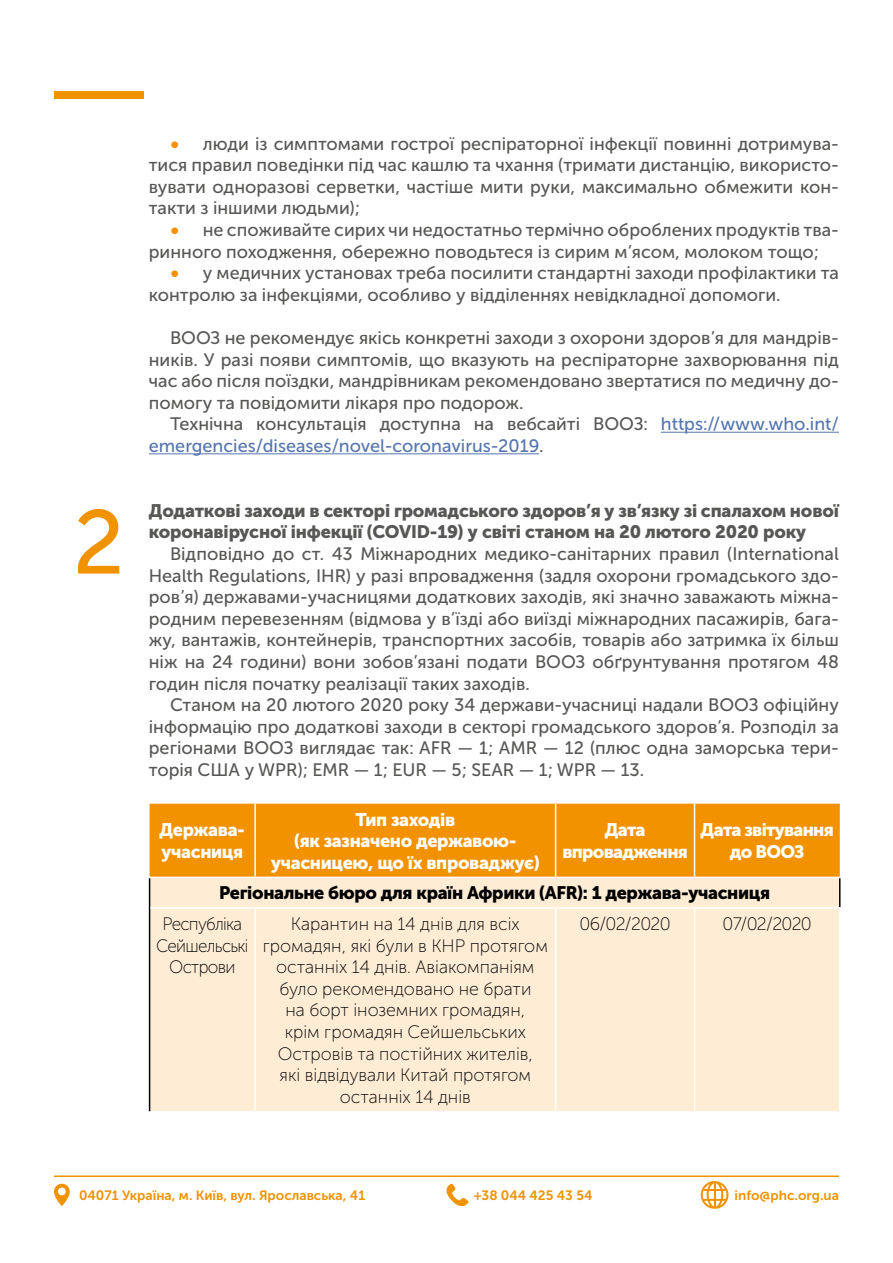
<style>
.page{position:relative;width:893px;height:1263px;background:#fff}
.page>*{position:absolute;margin:0;border:0;box-sizing:border-box;transform-origin:0 0}
.t1{font:90px "Museo Sans Cyrl 500";color:#f19201}
.t2{font:18px/21.6px "Museo Sans Cyrl 500";color:#575756;text-align:justify}
.t3{font:18px/21.6px "Museo Sans Cyrl 100";color:#000;text-align:center}
.t4{font:18px/21.6px "Museo Sans Cyrl 900";letter-spacing:-.01em;color:#575756}
.t5{font:18px/21.6px "Museo Sans Cyrl 500";color:#5576af}
.t6{font:18px/21.6px "Museo Sans Cyrl 900";letter-spacing:-.02em;color:#fff}
.t7{font:18px "Museo Sans Cyrl 900";letter-spacing:-.02em;color:#000}
.t8{font:18px/21.6px "Museo Sans Cyrl 900";letter-spacing:-.04em;color:#fff;text-align:center}
.t9{font:18px/21.6px "Museo Sans Cyrl 100";letter-spacing:-.04em;color:#000;text-align:center;scale:.95 1}
.t10{font:13.5px "Museo Sans Cyrl 700";color:#f19201}
.s1{font-family:"Museo Sans Cyrl 900";color:#f19201}
.s2{color:#575756}
</style>
<div class="page">
<hr style="left:54px;top:1175px;width:785px;height:2px;background:#f19201">
<svg style="left:701px;top:1181px;width:27px;height:28px"></svg>
<svg style="left:54px;top:1184px;width:16px;height:22px"></svg>
<svg style="left:446px;top:1183px;width:23px;height:23px"></svg>
<div style="left:54px;top:91px;width:90px;height:8px;background:#f19201"></div>
<hr style="left:661px;top:432px;width:178px;height:1px;background:#5576af">
<hr style="left:149px;top:453px;width:390px;height:1px;background:#5576af">
<div style="left:150px;top:804px;width:690px;height:73px;background:#f39200"></div>
<div style="left:150px;top:878px;width:689px;height:233px;background:#feecd5"></div>
<hr style="left:149px;top:878px;width:1px;height:30px;background:#000">
<svg style="left:839px;top:878px;width:1px;height:29px"></svg>
<hr style="left:254px;top:804px;width:2px;height:73px;background:#fff">
<hr style="left:555px;top:804px;width:1px;height:73px;background:#fff">
<hr style="left:694px;top:804px;width:1px;height:73px;background:#fff">
<hr style="left:149px;top:908px;width:1px;height:203px;background:#000">
<hr style="left:150px;top:907px;width:105px;height:2px;background:#fff">
<hr style="left:255px;top:907px;width:301px;height:2px;background:#fff">
<hr style="left:556px;top:907px;width:138px;height:2px;background:#fff">
<hr style="left:694px;top:907px;width:146px;height:2px;background:#fff">
<hr style="left:254px;top:909px;width:2px;height:202px;background:#fff">
<hr style="left:555px;top:909px;width:1px;height:202px;background:#fff">
<hr style="left:694px;top:909px;width:1px;height:202px;background:#fff">
<h1 class="t1" style="left:73px;top:493px;width:53px">2</h1>
<p class="t2" style="left:149px;top:133px;width:692px;text-indent:21px"><span class="s1">•</span> люди із симптомами гострої респіраторної інфекції повинні дотримува&shy;тися правил поведінки під час кашлю та чхання (тримати дистанцію, використо&shy;вувати одноразові серветки, частіше мити руки, максимально обмежити кон&shy;такти з іншими людьми);</p>
<p class="t2" style="left:149px;top:219px;width:692px;text-indent:21px"><span class="s1">•</span> не споживайте сирих чи недостатньо термічно оброблених продуктів тва&shy;ринного походження, обережно поводьтеся із сирим м’ясом, молоком тощо;</p>
<p class="t2" style="left:149px;top:262px;width:692px;text-indent:21px"><span class="s1">•</span> у медичних установах треба посилити стандартні заходи профілактики та контролю за інфекціями, особливо у відділеннях невідкладної допомоги.</p>
<p class="t2" style="left:149px;top:327px;width:692px;text-indent:21px">ВООЗ не рекомендує якісь конкретні заходи з охорони здоров’я для мандрів&shy;ників. У разі появи симптомів, що вказують на респіраторне захворювання під час або після поїздки, мандрівникам рекомендовано звертатися по медичну до&shy;помогу та повідомити лікаря про подорож.</p>
<p class="t5" style="left:149px;top:413px;width:692px;text-indent:21px"><span class="s2">Технічна консультація доступна на вебсайті ВООЗ:</span> https://www.who.int/ emergencies/diseases/novel-coronavirus-2019<span class="s2">.</span></p>
<p class="t4" style="left:149px;top:500px;width:692px">Додаткові заходи в секторі громадського здоров’я у зв’язку зі спалахом нової коронавірусної інфекції (COVID-19) у світі станом на 20 лютого 2020 року</p>
<p class="t2" style="left:149px;top:543px;width:692px;text-indent:21px">Відповідно до ст. 43 Міжнародних медико-санітарних правил (International Health Regulations, IHR) у разі впровадження (задля охорони громадського здо&shy;ров’я) державами-учасницями додаткових заходів, які значно заважають міжна&shy;родним перевезенням (відмова у в’їзді або виїзді міжнародних пасажирів, бага&shy;жу, вантажів, контейнерів, транспортних засобів, товарів або затримка їх більш ніж на 24 години) вони зобов’язані подати ВООЗ обґрунтування протягом 48 годин після початку реалізації таких заходів.</p>
<p class="t2" style="left:149px;top:694px;width:692px;text-indent:21px">Станом на 20 лютого 2020 року 34 держави-учасниці надали ВООЗ офіційну інформацію про додаткові заходи в секторі громадського здоров’я. Розподіл за регіонами ВООЗ виглядає так: AFR — 1; AMR — 12 (плюс одна заморська тери&shy;торія США у WPR); EMR — 1; EUR — 5; SEAR — 1; WPR — 13.</p>
<p class="t6" style="left:160px;top:819px;width:87px">Держава&shy;учасниця</p>
<p class="t6" style="left:271px;top:808px;width:270px;text-align:center">Тип заходів<br>(як зазначено державою&shy;учасницею, що їх впроваджує)</p>
<p class="t8" style="left:562px;top:819px;width:127px">Дата впровадження</p>
<p class="t8" style="left:701px;top:819px;width:135px">Дата звітування до ВООЗ</p>
<p class="t7" style="left:219px;top:883px;width:552px">Регіональне бюро для країн Африки (AFR): 1 держава-учасниця</p>
<p class="t9" style="left:156px;top:913px;width:99px">Республіка<br>Сейшельські<br>Острови</p>
<p class="t3" style="left:263px;top:913px;width:287px">Карантин на 14 днів для всіх громадян, які були в КНР протягом останніх 14 днів. Авіакомпаніям було рекомендовано не брати<br>на борт іноземних громадян,<br>крім громадян Сейшельських<br>Островів та постійних жителів,<br>які відвідували Китай протягом останніх 14 днів</p>
<p class="t3" style="left:579px;top:913px;width:93px">06/02/2020</p>
<p class="t3" style="left:722px;top:913px;width:91px">07/02/2020</p>
<p class="t10" style="left:79px;top:1188px;width:288px">04071 Україна, м. Київ, вул. Ярославська, 41</p>
<p class="t10" style="left:474px;top:1188px;width:120px">+38 044 425 43 54</p>
<p class="t10" style="left:735px;top:1188px;width:106px">info@phc.org.ua</p>
</div>
